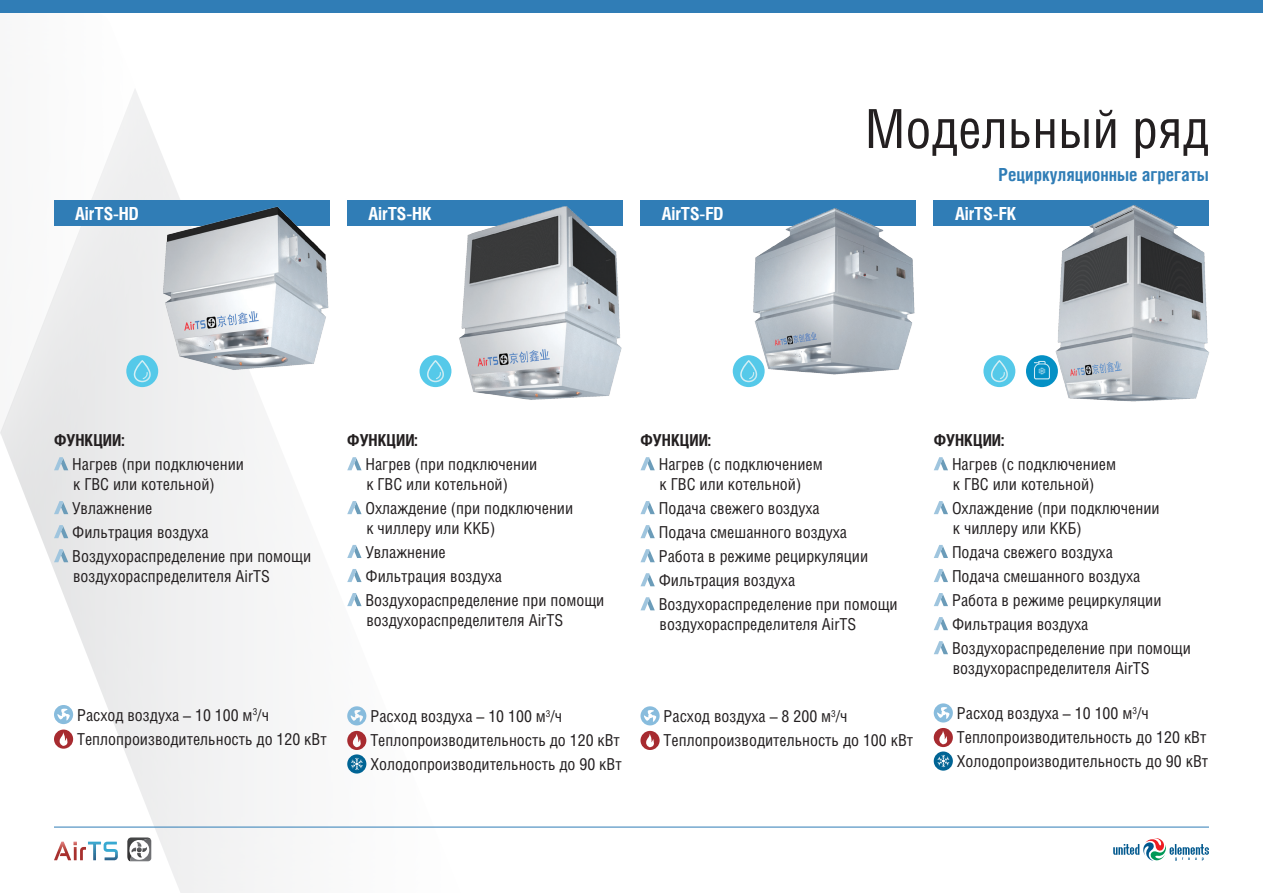
<style>
.page{position:relative;width:1263px;height:893px;background:#fff}
.page>*{position:absolute;margin:0;border:0;box-sizing:border-box;transform-origin:0 0}
.Zagolovok{font:54px "Helios Cond";color:#231f20}
.Text_bull{font:700 18px "Helios Cond";color:#fff}
.Text_bull-2{font:700 18px "Helios Cond";color:#307db6}
.Text_bull-3{font:16.5px/19.8px "Helios Cond";color:#231f20}
.Text_bull-4{font:700 16.5px "Helios Cond";color:#231f20}
</style>
<div class="page">
<svg style="left:208px;top:200px;width:253px;height:693px"></svg>
<div style="left:0;top:0;width:208px;height:893px;background:#fff;opacity:.75"></div>
<svg style="left:0;top:13px;width:136px;height:880px"></svg>
<svg style="left:127px;top:837px;width:24px;height:25px"></svg>
<svg style="left:54px;top:842px;width:64px;height:18px"></svg>
<hr style="left:54px;top:827px;width:1155px;height:1px;background:#307db6">
<div style="left:0;top:0;width:1263px;height:13px;background:#307db6"></div>
<svg style="left:1113px;top:838px;width:96px;height:23px"></svg>
<svg style="left:54px;top:457px;width:14px;height:13px"></svg>
<svg style="left:54px;top:501px;width:14px;height:13px"></svg>
<svg style="left:54px;top:525px;width:14px;height:13px"></svg>
<svg style="left:54px;top:549px;width:14px;height:13px"></svg>
<svg style="left:54px;top:705px;width:19px;height:44px"></svg>
<div style="left:54px;top:201px;width:275px;height:25px;background:#307db6"></div>
<div style="left:126px;top:355px;width:32px;height:32px;background:#55c9e9;border-radius:50%"></div>
<svg style="left:133px;top:363px;width:6px;height:19px"></svg>
<svg style="left:347px;top:457px;width:15px;height:13px"></svg>
<svg style="left:347px;top:501px;width:15px;height:13px"></svg>
<svg style="left:347px;top:545px;width:15px;height:13px"></svg>
<svg style="left:347px;top:569px;width:15px;height:13px"></svg>
<svg style="left:347px;top:593px;width:15px;height:13px"></svg>
<svg style="left:347px;top:706px;width:19px;height:19px"></svg>
<svg style="left:347px;top:731px;width:19px;height:42px"></svg>
<div style="left:347px;top:201px;width:275px;height:25px;background:#307db6"></div>
<div style="left:983px;top:355px;width:32px;height:32px;background:#55c9e9;border-radius:50%"></div>
<svg style="left:991px;top:360px;width:17px;height:23px"></svg>
<div style="left:1026px;top:355px;width:32px;height:32px;background:#0490c5;border-radius:50%"></div>
<svg style="left:1034px;top:360px;width:12px;height:20px"></svg>
<svg style="left:640px;top:457px;width:15px;height:13px"></svg>
<svg style="left:640px;top:501px;width:15px;height:13px"></svg>
<svg style="left:640px;top:525px;width:15px;height:13px"></svg>
<svg style="left:640px;top:549px;width:15px;height:13px"></svg>
<svg style="left:640px;top:573px;width:15px;height:13px"></svg>
<svg style="left:640px;top:597px;width:15px;height:13px"></svg>
<svg style="left:640px;top:706px;width:20px;height:19px"></svg>
<svg style="left:640px;top:731px;width:20px;height:19px"></svg>
<div style="left:640px;top:201px;width:276px;height:25px;background:#307db6"></div>
<div style="left:733px;top:355px;width:32px;height:32px;background:#55c9e9;border-radius:50%"></div>
<svg style="left:740px;top:364px;width:5px;height:18px"></svg>
<svg style="left:934px;top:457px;width:14px;height:13px"></svg>
<svg style="left:934px;top:501px;width:14px;height:13px"></svg>
<svg style="left:934px;top:545px;width:14px;height:13px"></svg>
<svg style="left:934px;top:569px;width:14px;height:13px"></svg>
<svg style="left:934px;top:593px;width:14px;height:13px"></svg>
<svg style="left:934px;top:617px;width:14px;height:13px"></svg>
<svg style="left:934px;top:641px;width:14px;height:13px"></svg>
<svg style="left:934px;top:703px;width:19px;height:19px"></svg>
<svg style="left:934px;top:728px;width:19px;height:43px"></svg>
<div style="left:934px;top:201px;width:275px;height:25px;background:#307db6"></div>
<img style="left:139px;top:206px;width:190px;height:197px">
<img style="left:432px;top:200px;width:190px;height:208px">
<img style="left:745px;top:200px;width:171px;height:187px">
<img style="left:1046px;top:200px;width:163px;height:202px">
<div style="left:420px;top:355px;width:31px;height:32px;background:#55c9e9;border-radius:50%"></div>
<svg style="left:427px;top:360px;width:17px;height:23px"></svg>
<p class="Text_bull" style="left:75px;top:203px;width:65px">AirTS-HD</p>
<p class="Text_bull" style="left:368px;top:203px;width:65px">AirTS-HK</p>
<p class="Text_bull" style="left:662px;top:203px;width:63px">AirTS-FD</p>
<p class="Zagolovok" style="left:865px;top:96px;width:346px">Модельный ряд</p>
<p class="Text_bull-2" style="left:998px;top:163px;width:212px">Рециркуляционные агрегаты</p>
<p class="Text_bull" style="left:955px;top:203px;width:63px">AirTS-FK</p>
<p class="Text_bull-4" style="left:54px;top:430px;width:72px">ФУНКЦИИ:</p>
<p class="Text_bull-3" style="left:72px;top:454px;width:173px">Нагрев (при подключении к ГВС или котельной)</p>
<p class="Text_bull-3" style="left:72px;top:498px;width:82px">Увлажнение</p>
<p class="Text_bull-3" style="left:72px;top:522px;width:138px">Фильтрация воздуха</p>
<p class="Text_bull-3" style="left:72px;top:546px;width:240px">Воздухораспределение при помощи воздухораспределителя AirTS</p>
<p class="Text_bull-4" style="left:347px;top:430px;width:72px">ФУНКЦИИ:</p>
<p class="Text_bull-3" style="left:365px;top:454px;width:173px">Нагрев (при подключении к ГВС или котельной)</p>
<p class="Text_bull-3" style="left:365px;top:498px;width:209px">Охлаждение (при подключении к чиллеру или ККБ)</p>
<p class="Text_bull-3" style="left:365px;top:542px;width:82px">Увлажнение</p>
<p class="Text_bull-3" style="left:365px;top:566px;width:138px">Фильтрация воздуха</p>
<p class="Text_bull-3" style="left:365px;top:590px;width:240px">Воздухораспределение при помощи воздухораспределителя AirTS</p>
<p class="Text_bull-4" style="left:640px;top:430px;width:72px">ФУНКЦИИ:</p>
<p class="Text_bull-3" style="left:659px;top:454px;width:166px">Нагрев (с подключением к ГВС или котельной)</p>
<p class="Text_bull-3" style="left:659px;top:498px;width:162px">Подача свежего воздуха</p>
<p class="Text_bull-3" style="left:659px;top:522px;width:190px">Подача смешанного воздуха</p>
<p class="Text_bull-3" style="left:659px;top:546px;width:211px">Работа в режиме рециркуляции</p>
<p class="Text_bull-3" style="left:659px;top:570px;width:138px">Фильтрация воздуха</p>
<p class="Text_bull-3" style="left:659px;top:594px;width:240px">Воздухораспределение при помощи воздухораспределителя AirTS</p>
<p class="Text_bull-3" style="left:77px;top:705px;width:193px">Расход воздуха – 10 100 м<sup>3</sup>/ч</p>
<p class="Text_bull-3" style="left:77px;top:729px;width:251px">Теплопроизводительность до 120 кВт</p>
<p class="Text_bull-3" style="left:370px;top:706px;width:193px">Расход воздуха – 10 100 м<sup>3</sup>/ч</p>
<p class="Text_bull-3" style="left:370px;top:730px;width:251px">Теплопроизводительность до 120 кВт</p>
<p class="Text_bull-3" style="left:370px;top:754px;width:253px">Холодопроизводительность до 90 кВт</p>
<p class="Text_bull-3" style="left:664px;top:706px;width:185px">Расход воздуха – 8 200 м<sup>3</sup>/ч</p>
<p class="Text_bull-3" style="left:664px;top:730px;width:251px">Теплопроизводительность до 100 кВт</p>
<p class="Text_bull-4" style="left:934px;top:430px;width:72px">ФУНКЦИИ:</p>
<p class="Text_bull-3" style="left:952px;top:454px;width:166px">Нагрев (с подключением к ГВС или котельной)</p>
<p class="Text_bull-3" style="left:952px;top:498px;width:209px">Охлаждение (при подключении к чиллеру или ККБ)</p>
<p class="Text_bull-3" style="left:952px;top:542px;width:162px">Подача свежего воздуха</p>
<p class="Text_bull-3" style="left:952px;top:566px;width:190px">Подача смешанного воздуха</p>
<p class="Text_bull-3" style="left:952px;top:590px;width:211px">Работа в режиме рециркуляции</p>
<p class="Text_bull-3" style="left:952px;top:614px;width:138px">Фильтрация воздуха</p>
<p class="Text_bull-3" style="left:952px;top:638px;width:240px">Воздухораспределение при помощи воздухораспределителя AirTS</p>
<p class="Text_bull-3" style="left:957px;top:703px;width:193px">Расход воздуха – 10 100 м<sup>3</sup>/ч</p>
<p class="Text_bull-3" style="left:957px;top:727px;width:251px">Теплопроизводительность до 120 кВт</p>
<p class="Text_bull-3" style="left:957px;top:751px;width:253px">Холодопроизводительность до 90 кВт</p>
</div>
